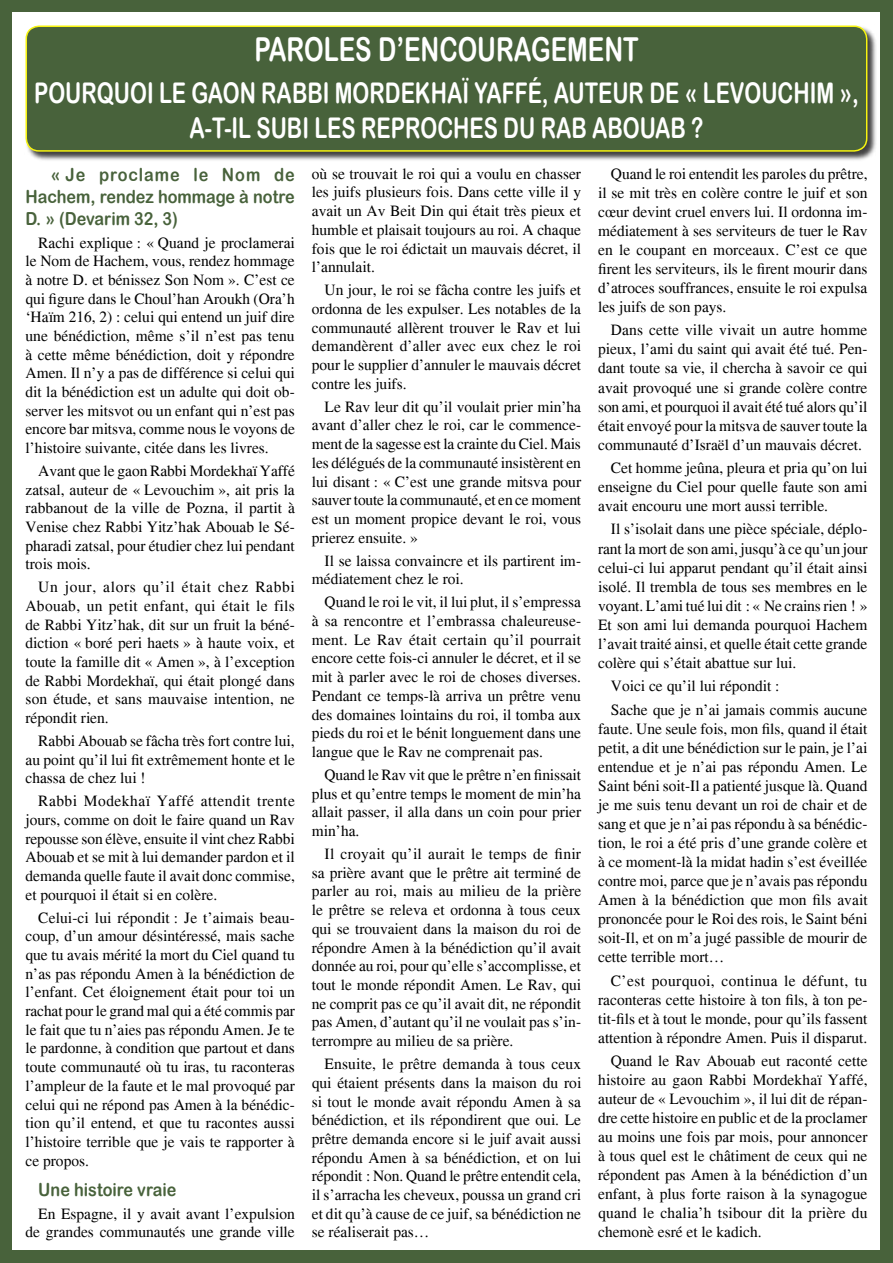
<style>
.page{position:relative;width:893px;height:1263px;background:#48623b}
.page>*{position:absolute;margin:0;border:0;box-sizing:border-box;transform-origin:0 0}
.Titre{font:33px "Arial Rounded MT Bold";color:#fff;scale:.75 1}
.Titre-2{font:28.5px/34.2px "Arial Rounded MT Bold";color:#fff;text-align:center;scale:.75 1}
.Sous-titre{font:18px/21.8px "Arial Rounded MT Bold";color:#48623b;text-align:justify;scale:.9 1}
.Corp_de_texte_roman{font:15.45px/18.8px "Times New Roman";color:#000;text-align:justify}
</style>
<div class="page">
<div style="left:13px;top:13px;width:867px;height:1237px;background:#fff"></div>
<div style="left:24px;top:24px;width:853px;height:137px;background:#000;opacity:.75"></div>
<div style="left:25px;top:25px;width:843px;height:126px;background:#48623b"></div>
<p class="Titre" style="left:254px;top:29px;width:514px">PAROLES D’ENCOURAGEMENT</p>
<p class="Titre-2" style="left:34px;top:76px;width:1101px">POURQUOI LE GAON RABBI MORDEKHAÏ YAFFÉ, AUTEUR DE « LEVOUCHIM »,<br>A-T-IL SUBI LES REPROCHES DU RAB ABOUAB ?</p>
<p class="Sous-titre" style="left:26px;top:164px;width:301px;text-indent:25px">« Je proclame le Nom de Hachem, rendez hommage à notre D. » (Devarim 32, 3)</p>
<p class="Corp_de_texte_roman" style="left:26px;top:233px;width:271px;text-indent:13px">Rachi explique : « Quand je proclamerai le Nom de Hachem, vous, rendez hommage à notre D. et bénissez Son Nom ». C’est ce qui figure dans le Choul’han Aroukh (Ora’h ‘Haïm 216, 2) : celui qui entend un juif dire une bénédiction, même s’il n’est pas tenu à cette même bénédiction, doit y répondre Amen. Il n’y a pas de différence si celui qui dit la bénédiction est un adulte qui doit ob&shy;server les mitsvot ou un enfant qui n’est pas encore bar mitsva, comme nous le voyons de l’histoire suivante, citée dans les livres.</p>
<p class="Corp_de_texte_roman" style="left:26px;top:461px;width:271px;text-indent:13px">Avant que le gaon Rabbi Mordekhaï Yaffé zatsal, auteur de « Levouchim », ait pris la rabbanout de la ville de Pozna, il partit à Venise chez Rabbi Yitz’hak Abouab le Sé&shy;pharadi zatsal, pour étudier chez lui pendant trois mois.</p>
<p class="Corp_de_texte_roman" style="left:26px;top:578px;width:271px;text-indent:13px">Un jour, alors qu’il était chez Rabbi Abouab, un petit enfant, qui était le fils de Rabbi Yitz’hak, dit sur un fruit la béné&shy;diction « boré peri haets » à haute voix, et toute la famille dit « Amen », à l’exception de Rabbi Mordekhaï, qui était plongé dans son étude, et sans mauvaise intention, ne répondit rien.</p>
<p class="Corp_de_texte_roman" style="left:26px;top:731px;width:271px;text-indent:13px">Rabbi Abouab se fâcha très fort contre lui, au point qu’il lui fit extrêmement honte et le chassa de chez lui !</p>
<p class="Corp_de_texte_roman" style="left:26px;top:792px;width:271px;text-indent:13px">Rabbi Modekhaï Yaffé attendit trente jours, comme on doit le faire quand un Rav repousse son élève, ensuite il vint chez Rabbi Abouab et se mit à lui demander pardon et il demanda quelle faute il avait donc commise, et pourquoi il était si en colère.</p>
<p class="Corp_de_texte_roman" style="left:26px;top:908px;width:271px;text-indent:13px">Celui-ci lui répondit : Je t’aimais beau&shy;coup, d’un amour désintéressé, mais sache que tu avais mérité la mort du Ciel quand tu n’as pas répondu Amen à la bénédiction de l’enfant. Cet éloignement était pour toi un rachat pour le grand mal qui a été commis par le fait que tu n’aies pas répondu Amen. Je te le pardonne, à condition que partout et dans toute communauté où tu iras, tu raconteras l’ampleur de la faute et le mal provoqué par celui qui ne répond pas Amen à la bénédic&shy;tion qu’il entend, et que tu racontes aussi l’histoire terrible que je vais te rapporter à ce propos.</p>
<p class="Sous-titre" style="left:38px;top:1178px;width:155px">Une histoire vraie</p>
<p class="Corp_de_texte_roman" style="left:26px;top:1204px;width:271px;text-align:right">En Espagne, il y avait avant l’expulsion de grandes communautés une grande ville</p>
<p class="Corp_de_texte_roman" style="left:312px;top:164px;width:271px">où se trouvait le roi qui a voulu en chasser les juifs plusieurs fois. Dans cette ville il y avait un Av Beit Din qui était très pieux et humble et plaisait toujours au roi. A chaque fois que le roi édictait un mauvais décret, il l’annulait.</p>
<p class="Corp_de_texte_roman" style="left:312px;top:281px;width:271px;text-indent:13px">Un jour, le roi se fâcha contre les juifs et ordonna de les expulser. Les notables de la communauté allèrent trouver le Rav et lui demandèrent d’aller avec eux chez le roi pour le supplier d’annuler le mauvais décret contre les juifs.</p>
<p class="Corp_de_texte_roman" style="left:312px;top:397px;width:271px;text-indent:13px">Le Rav leur dit qu’il voulait prier min’ha avant d’aller chez le roi, car le commence&shy;ment de la sagesse est la crainte du Ciel. Mais les délégués de la communauté insistèrent en lui disant : « C’est une grande mitsva pour sauver toute la communauté, et en ce moment est un moment propice devant le roi, vous prierez ensuite. »</p>
<p class="Corp_de_texte_roman" style="left:312px;top:551px;width:271px;text-indent:13px">Il se laissa convaincre et ils partirent im&shy;médiatement chez le roi.</p>
<p class="Corp_de_texte_roman" style="left:312px;top:593px;width:271px;text-indent:13px">Quand le roi le vit, il lui plut, il s’empressa à sa rencontre et l’embrassa chaleureuse&shy;ment. Le Rav était certain qu’il pourrait encore cette fois-ci annuler le décret, et il se mit à parler avec le roi de choses diverses.<br>Pendant ce temps-là arriva un prêtre venu des domaines lointains du roi, il tomba aux pieds du roi et le bénit longuement dans une langue que le Rav ne comprenait pas.</p>
<p class="Corp_de_texte_roman" style="left:312px;top:765px;width:271px;text-indent:13px">Quand le Rav vit que le prêtre n’en finissait plus et qu’entre temps le moment de min’ha allait passer, il alla dans un coin pour prier min’ha.</p>
<p class="Corp_de_texte_roman" style="left:312px;top:844px;width:271px;text-indent:13px">Il croyait qu’il aurait le temps de finir sa prière avant que le prêtre ait terminé de parler au roi, mais au milieu de la prière le prêtre se releva et ordonna à tous ceux qui se trouvaient dans la maison du roi de répondre Amen à la bénédiction qu’il avait donnée au roi, pour qu’elle s’accomplisse, et tout le monde répondit Amen. Le Rav, qui ne comprit pas ce qu’il avait dit, ne répondit pas Amen, d’autant qu’il ne voulait pas s’in&shy;terrompre au milieu de sa prière.</p>
<p class="Corp_de_texte_roman" style="left:312px;top:1054px;width:271px;text-indent:13px">Ensuite, le prêtre demanda à tous ceux qui étaient présents dans la maison du roi si tout le monde avait répondu Amen à sa bénédiction, et ils répondirent que oui. Le prêtre demanda encore si le juif avait aussi répondu Amen à sa bénédiction, et on lui répondit : Non. Quand le prêtre entendit cela, il s’arracha les cheveux, poussa un grand cri et dit qu’à cause de ce juif, sa bénédiction ne se réaliserait pas…</p>
<p class="Corp_de_texte_roman" style="left:598px;top:164px;width:271px;text-indent:13px">Quand le roi entendit les paroles du prêtre, il se mit très en colère contre le juif et son cœur devint cruel envers lui. Il ordonna im&shy;médiatement à ses serviteurs de tuer le Rav en le coupant en morceaux. C’est ce que firent les serviteurs, ils le firent mourir dans d’atroces souffrances, ensuite le roi expulsa les juifs de son pays.</p>
<p class="Corp_de_texte_roman" style="left:598px;top:321px;width:271px;text-indent:13px">Dans cette ville vivait un autre homme pieux, l’ami du saint qui avait été tué. Pen&shy;dant toute sa vie, il chercha à savoir ce qui avait provoqué une si grande colère contre son ami, et pourquoi il avait été tué alors qu’il était envoyé pour la mitsva de sauver toute la communauté d’Israël d’un mauvais décret.</p>
<p class="Corp_de_texte_roman" style="left:598px;top:458px;width:271px;text-indent:13px">Cet homme jeûna, pleura et pria qu’on lui enseigne du Ciel pour quelle faute son ami avait encouru une mort aussi terrible.</p>
<p class="Corp_de_texte_roman" style="left:598px;top:520px;width:271px;text-indent:13px">Il s’isolait dans une pièce spéciale, déplo&shy;rant la mort de son ami, jusqu’à ce qu’un jour celui-ci lui apparut pendant qu’il était ainsi isolé. Il trembla de tous ses membres en le voyant. L’ami tué lui dit : « Ne crains rien ! » Et son ami lui demanda pourquoi Hachem l’avait traité ainsi, et quelle était cette grande colère qui s’était abattue sur lui.</p>
<p class="Corp_de_texte_roman" style="left:611px;top:676px;width:170px">Voici ce qu’il lui répondit :</p>
<p class="Corp_de_texte_roman" style="left:598px;top:700px;width:271px;text-indent:13px">Sache que je n’ai jamais commis aucune faute. Une seule fois, mon fils, quand il était petit, a dit une bénédiction sur le pain, je l’ai entendue et je n’ai pas répondu Amen. Le Saint béni soit-Il a patienté jusque là. Quand je me suis tenu devant un roi de chair et de sang et que je n’ai pas répondu à sa bénédic&shy;tion, le roi a été pris d’une grande colère et à ce moment-là la midat hadin s’est éveillée contre moi, parce que je n’avais pas répondu Amen à la bénédiction que mon fils avait prononcée pour le Roi des rois, le Saint béni soit-Il, et on m’a jugé passible de mourir de cette terrible mort…</p>
<p class="Corp_de_texte_roman" style="left:598px;top:971px;width:271px;text-indent:13px">C’est pourquoi, continua le défunt, tu raconteras cette histoire à ton fils, à ton pe&shy;tit-fils et à tout le monde, pour qu’ils fassent attention à répondre Amen. Puis il disparut.</p>
<p class="Corp_de_texte_roman" style="left:598px;top:1051px;width:271px;text-indent:13px">Quand le Rav Abouab eut raconté cette histoire au gaon Rabbi Mordekhaï Yaffé, auteur de « Levouchim », il lui dit de répan&shy;dre cette histoire en public et de la proclamer au moins une fois par mois, pour annoncer à tous quel est le châtiment de ceux qui ne répondent pas Amen à la bénédiction d’un enfant, à plus forte raison à la synagogue quand le chalia’h tsibour dit la prière du chemonè esré et le kadich.</p>
</div>
